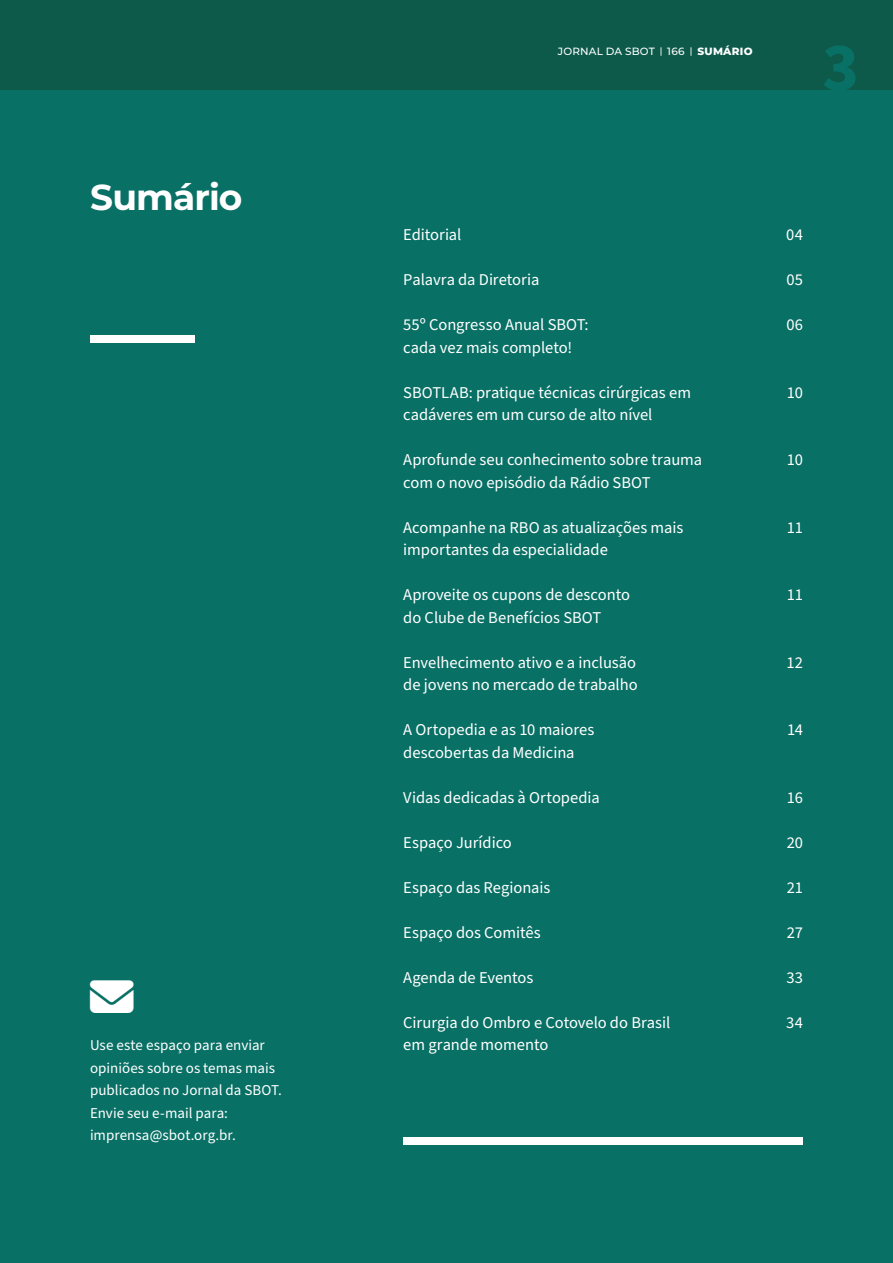
<style>
.page{position:relative;width:893px;height:1263px;background:#097065}
.page>*{position:absolute;margin:0;border:0;box-sizing:border-box;transform-origin:0 0}
.t1{font:700 69px "Source Sans Pro";color:#097065}
.t2{font:43.5px "Font Awesome 6 Free Solid";color:#fff}
.t3{font:700 36px "Montserrat";letter-spacing:-.025em;color:#fff}
.t4{font:16.5px/22.5px "Source Sans Pro";letter-spacing:-.005em;color:#fff}
.t5{font:15px/22.5px "Source Sans Pro";color:#fff}
.t6{font:500 10.5px "Montserrat";letter-spacing:.02em;color:#fff}
.s1{font-size:9px}
.s2{font-weight:800}
</style>
<div class="page">
<div style="left:0;top:0;width:893px;height:90px;background:#0d5a4b"></div>
<div style="left:90px;top:335px;width:104px;height:8px;background:#fff"></div>
<div style="left:403px;top:1138px;width:400px;height:7px;background:#fff"></div>
<h3 class="t3" style="left:90px;top:171px;width:154px">Sumário</h3>
<h2 class="t2" style="left:90px;top:974px;width:45px">■❖●□</h2>
<p class="t5" style="left:90px;top:1034px;width:194px">Use este espaço para enviar opiniões sobre os temas mais publicados no Jornal da SBOT.<br>Envie seu e-mail para: imprensa@sbot.org.br.</p>
<p class="t6" style="left:558px;top:44px;width:196px">JORNAL DA SBOT <span class="s1">|</span> 166 <span class="s1">|</span> <span class="s2">SUMÁRIO</span></p>
<h1 class="t1" style="left:822px;top:20px;width:38px">3</h1>
<p class="t4" style="left:403px;top:224px;width:60px">Editorial</p>
<p class="t4" style="left:403px;top:269px;width:138px">Palavra da Diretoria</p>
<p class="t4" style="left:403px;top:314px;width:187px">55º Congresso Anual SBOT: cada vez mais completo!</p>
<p class="t4" style="left:403px;top:381px;width:289px">SBOTLAB: pratique técnicas cirúrgicas em cadáveres em um curso de alto nível</p>
<p class="t4" style="left:403px;top:449px;width:300px">Aprofunde seu conhecimento sobre trauma com o novo episódio da Rádio SBOT</p>
<p class="t4" style="left:403px;top:516px;width:282px">Acompanhe na RBO as atualizações mais importantes da especialidade</p>
<p class="t4" style="left:403px;top:584px;width:228px">Aproveite os cupons de desconto do Clube de Benefícios SBOT</p>
<p class="t4" style="left:403px;top:651px;width:236px">Envelhecimento ativo e a inclusão de jovens no mercado de trabalho</p>
<p class="t4" style="left:403px;top:719px;width:193px">A Ortopedia e as 10 maiores descobertas da Medicina</p>
<p class="t4" style="left:403px;top:786px;width:198px">Vidas dedicadas à Ortopedia</p>
<p class="t4" style="left:403px;top:831px;width:110px">Espaço Jurídico</p>
<p class="t4" style="left:403px;top:876px;width:149px">Espaço das Regionais</p>
<p class="t4" style="left:403px;top:921px;width:139px">Espaço dos Comitês</p>
<p class="t4" style="left:403px;top:966px;width:132px">Agenda de Eventos</p>
<p class="t4" style="left:403px;top:1011px;width:268px">Cirurgia do Ombro e Cotovelo do Brasil em grande momento</p>
<p class="t4" style="left:786px;top:224px;width:18px">04</p>
<p class="t4" style="left:786px;top:269px;width:18px">05</p>
<p class="t4" style="left:786px;top:314px;width:18px">06</p>
<p class="t4" style="left:787px;top:381px;width:18px">10</p>
<p class="t4" style="left:787px;top:449px;width:18px">10</p>
<p class="t4" style="left:787px;top:516px;width:18px">11</p>
<p class="t4" style="left:787px;top:584px;width:18px">11</p>
<p class="t4" style="left:786px;top:651px;width:18px">12</p>
<p class="t4" style="left:787px;top:719px;width:17px">14</p>
<p class="t4" style="left:787px;top:786px;width:18px">16</p>
<p class="t4" style="left:787px;top:831px;width:18px">20</p>
<p class="t4" style="left:787px;top:876px;width:18px">21</p>
<p class="t4" style="left:787px;top:921px;width:18px">27</p>
<p class="t4" style="left:786px;top:966px;width:18px">33</p>
<p class="t4" style="left:786px;top:1011px;width:18px">34</p>
</div>
